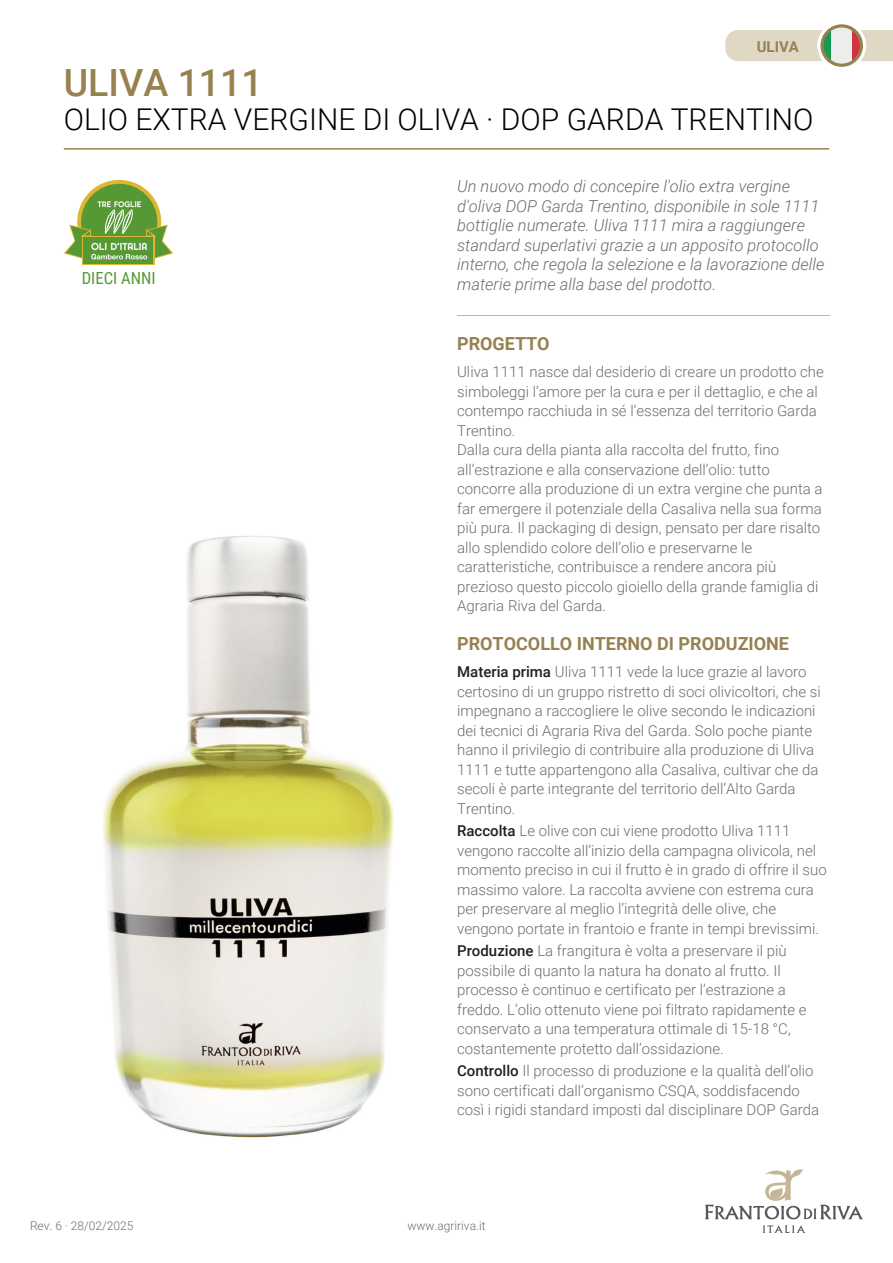
<style>
.page{position:relative;width:893px;height:1263px;background:#fff}
.page>*{position:absolute;margin:0;border:0;box-sizing:border-box;transform-origin:0 0}
.t1{font:500 37.5px "Roboto";color:#978150}
.t2{font:300 30px "Roboto";color:#000002}
.t3{font:700 18px "Roboto";color:#978150}
.t4{font:16.65px "Roboto Condensed";color:#569834}
.t5{font:italic 300 16.5px/19.5px "Roboto";color:#6c6d70}
.t6{font:300 15px/19.5px "Roboto";color:#6c6d70}
.t7{font:700 15px "Roboto";color:#978150}
.t8{font:300 12px "Roboto";color:#6c6d70}
.s1{font-weight:500;color:#231f20}
</style>
<div class="page">
<hr style="left:64px;top:148px;width:765px;height:2px;background:#978150">
<svg style="left:763px;top:1225px;width:42px;height:8px"></svg>
<svg style="left:705px;top:1169px;width:158px;height:50px"></svg>
<hr style="left:457px;top:315px;width:372px;height:1px;background:#c5b597">
<img style="left:103px;top:536px;width:291px;height:602px">
<svg style="left:77px;top:180px;width:84px;height:84px"></svg>
<div style="left:81px;top:184px;width:76px;height:76px;background:#569834;border-radius:50%"></div>
<svg style="left:82px;top:259px;width:73px;height:6px"></svg>
<div style="left:84px;top:237px;width:69px;height:27px;background:#569834"></div>
<svg style="left:64px;top:201px;width:109px;height:58px"></svg>
<div style="left:725px;top:30px;width:168px;height:31px;background:#e1d7c5"></div>
<div style="left:817px;top:21px;width:49px;height:49px;background:#fff;border-radius:50%"></div>
<svg style="left:820px;top:24px;width:43px;height:43px"></svg>
<svg style="left:824px;top:27px;width:7px;height:37px"></svg>
<div style="left:831px;top:27px;width:21px;height:37px;background:#eceeec"></div>
<svg style="left:852px;top:27px;width:8px;height:37px"></svg>
<p class="t7" style="left:757px;top:36px;width:44px">ULIVA</p>
<h1 class="t1" style="left:64px;top:56px;width:201px">ULIVA 1111</h1>
<h2 class="t2" style="left:64px;top:99px;width:751px">OLIO EXTRA VERGINE DI OLIVA · DOP GARDA TRENTINO</h2>
<p class="t4" style="left:82px;top:266px;width:75px">DIECI ANNI</p>
<p class="t8" style="left:30px;top:1217px;width:105px">Rev. 6 · 28/02/2025</p>
<p class="t5" style="left:457px;top:176px;width:369px">Un nuovo modo di concepire l'olio extra vergine d'oliva DOP Garda Trentino, disponibile in sole 1111 bottiglie numerate. Uliva 1111 mira a raggiungere standard superlativi grazie a un apposito protocollo interno, che regola la selezione e la lavorazione delle materie prime alla base del prodotto.</p>
<p class="t3" style="left:457px;top:331px;width:94px">PROGETTO</p>
<p class="t6" style="left:457px;top:362px;width:368px">Uliva 1111 nasce dal desiderio di creare un prodotto che simboleggi l’amore per la cura e per il dettaglio, e che al contempo racchiuda in sé l’essenza del territorio Garda Trentino.<br>Dalla cura della pianta alla raccolta del frutto, fino all’estrazione e alla conservazione dell’olio: tutto concorre alla produzione di un extra vergine che punta a far emergere il potenziale della Casaliva nella sua forma più pura. Il packaging di design, pensato per dare risalto allo splendido colore dell’olio e preservarne le caratteristiche, contribuisce a rendere ancora più prezioso questo piccolo gioiello della grande famiglia di Agraria Riva del Garda.</p>
<p class="t3" style="left:457px;top:631px;width:333px">PROTOCOLLO INTERNO DI PRODUZIONE</p>
<p class="t6" style="left:457px;top:662px;width:365px"><span class="s1">Materia prima</span> Uliva 1111 vede la luce grazie al lavoro certosino di un gruppo ristretto di soci olivicoltori, che si impegnano a raccogliere le olive secondo le indicazioni dei tecnici di Agraria Riva del Garda. Solo poche piante hanno il privilegio di contribuire alla produzione di Uliva 1111 e tutte appartengono alla Casaliva, cultivar che da secoli è parte integrante del territorio dell’Alto Garda Trentino.</p>
<p class="t6" style="left:457px;top:821px;width:371px"><span class="s1">Raccolta</span> Le olive con cui viene prodotto Uliva 1111 vengono raccolte all’inizio della campagna olivicola, nel momento preciso in cui il frutto è in grado di offrire il suo massimo valore. La raccolta avviene con estrema cura per preservare al meglio l’integrità delle olive, che vengono portate in frantoio e frante in tempi brevissimi.</p>
<p class="t6" style="left:457px;top:941px;width:351px"><span class="s1">Produzione</span> La frangitura è volta a preservare il più possibile di quanto la natura ha donato al frutto. Il processo è continuo e certificato per l’estrazione a freddo. L’olio ottenuto viene poi filtrato rapidamente e conservato a una temperatura ottimale di 15-18 °C, costantemente protetto dall’ossidazione.</p>
<p class="t6" style="left:457px;top:1061px;width:364px"><span class="s1">Controllo</span> Il processo di produzione e la qualità dell’olio sono certificati dall’organismo CSQA, soddisfacendo così i rigidi standard imposti dal disciplinare DOP Garda</p>
<p class="t8" style="left:407px;top:1217px;width:80px">www.agririva.it</p>
</div>
